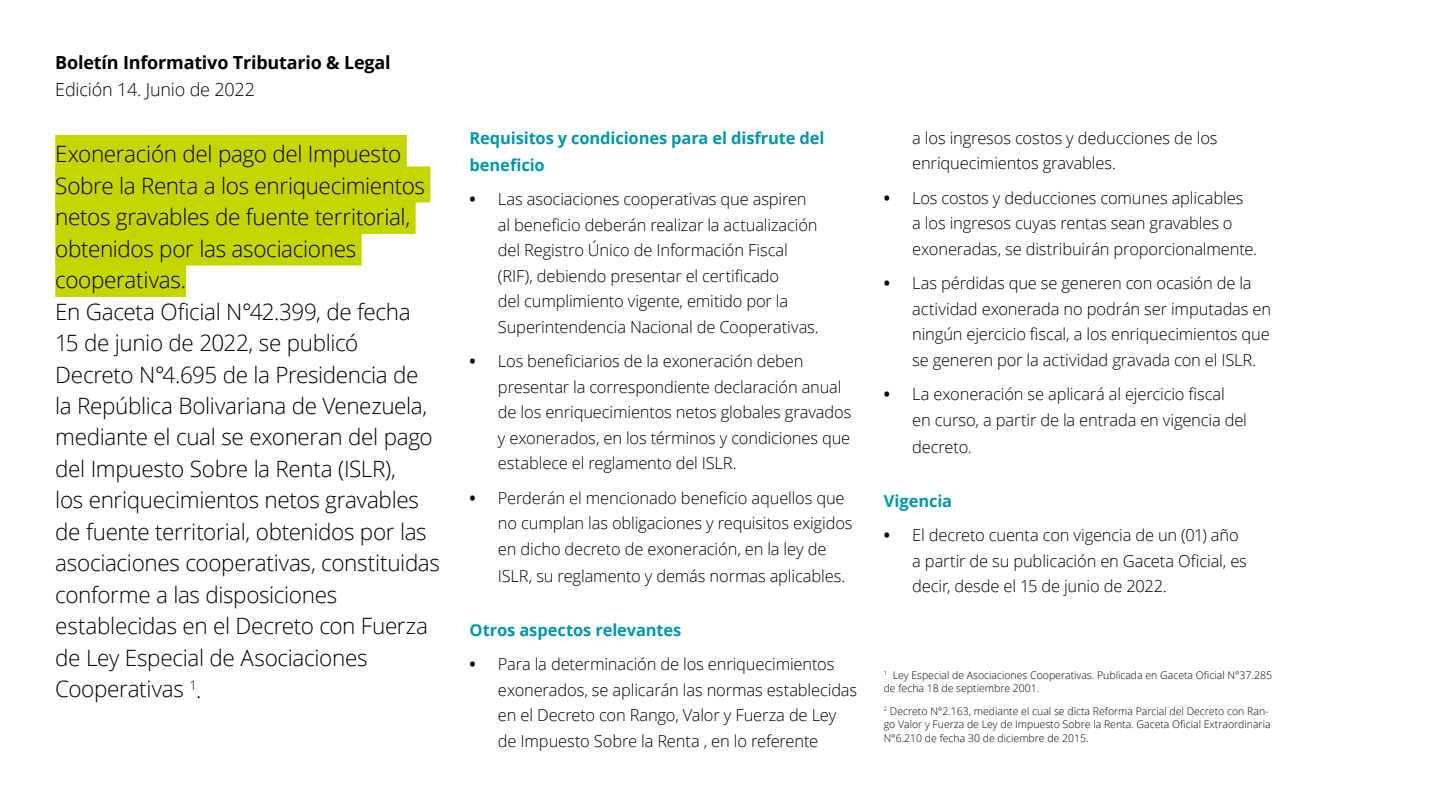
<style>
.page{position:relative;width:1440px;height:810px;background:#fff}
.page>*{position:absolute;margin:0;border:0;box-sizing:border-box;transform-origin:0 0}
.t1{font:300 22.5px/31.5px "Open Sans";letter-spacing:-.015em;color:#000}
.t2{font:700 18px "Open Sans";letter-spacing:-.01em;color:#000}
.t3{font:300 18px "Open Sans";letter-spacing:-.01em;color:#000}
.t4{font:300 16.5px/25.5px "Open Sans";letter-spacing:-.01em;color:#000}
.t5{font:700 16.5px/27px "Open Sans";letter-spacing:-.01em;color:#0097a9}
.t6{font:300 10.5px/13.5px "Open Sans";color:#000}
.s1{font-weight:700}
</style>
<div class="page">
<div style="left:55px;top:135px;width:352px;height:36px;background:#c4d600"></div>
<div style="left:55px;top:166px;width:375px;height:36px;background:#c4d600"></div>
<div style="left:55px;top:198px;width:361px;height:36px;background:#c4d600"></div>
<div style="left:55px;top:230px;width:307px;height:36px;background:#c4d600"></div>
<div style="left:55px;top:261px;width:131px;height:36px;background:#c4d600"></div>
<p class="t2" style="left:55px;top:50px;width:337px">Boletín Informativo Tributario &amp; Legal</p>
<p class="t3" style="left:55px;top:77px;width:201px">Edición 14. Junio de 2022</p>
<p class="t1" style="left:55px;top:137px;width:386px">Exoneración del pago del Impuesto Sobre la Renta a los enriquecimientos netos gravables de fuente territorial, obtenidos por las asociaciones cooperativas.<br>En Gaceta Oficial N°42.399, de fecha<br>15 de junio de 2022, se publicó Decreto N°4.695 de la Presidencia de la República Bolivariana de Venezuela, mediante el cual se exoneran del pago del Impuesto Sobre la Renta (ISLR),<br>los enriquecimientos netos gravables de fuente territorial, obtenidos por las asociaciones cooperativas, constituidas conforme a las disposiciones establecidas en el Decreto con Fuerza de Ley Especial de Asociaciones Cooperativas <sup>1</sup>.</p>
<p class="t5" style="left:470px;top:124px;width:357px">Requisitos y condiciones para el disfrute del beneficio</p>
<p class="t4" style="left:498px;top:186px;width:322px;text-indent:-28px"><span class="s1">•</span> Las asociaciones cooperativas que aspiren al beneficio deberán realizar la actualización del Registro Único de Información Fiscal (RIF), debiendo presentar el certificado<br>del cumplimiento vigente, emitido por la Superintendencia Nacional de Cooperativas.</p>
<p class="t4" style="left:498px;top:348px;width:355px;text-indent:-28px"><span class="s1">•</span> Los beneficiarios de la exoneración deben presentar la correspondiente declaración anual de los enriquecimientos netos globales gravados y exonerados, en los términos y condiciones que establece el reglamento del ISLR.</p>
<p class="t4" style="left:498px;top:485px;width:356px;text-indent:-28px"><span class="s1">•</span> Perderán el mencionado beneficio aquellos que no cumplan las obligaciones y requisitos exigidos en dicho decreto de exoneración, en la ley de</p>
<p class="t4" style="left:498px;top:563px;width:349px">ISLR, su reglamento y demás normas aplicables.</p>
<p class="t5" style="left:470px;top:616px;width:213px">Otros aspectos relevantes</p>
<p class="t4" style="left:498px;top:651px;width:361px;text-indent:-28px"><span class="s1">•</span> Para la determinación de los enriquecimientos exonerados, se aplicarán las normas establecidas en el Decreto con Rango, Valor y Fuerza de Ley de Impuesto Sobre la Renta , en lo referente</p>
<p class="t4" style="left:912px;top:125px;width:307px">a los ingresos costos y deducciones de los enriquecimientos gravables.</p>
<p class="t4" style="left:912px;top:185px;width:346px;text-indent:-28px"><span class="s1">•</span> Los costos y deducciones comunes aplicables<br>a los ingresos cuyas rentas sean gravables o exoneradas, se distribuirán proporcionalmente.</p>
<p class="t4" style="left:912px;top:270px;width:360px;text-indent:-28px"><span class="s1">•</span> Las pérdidas que se generen con ocasión de la actividad exonerada no podrán ser imputadas en ningún ejercicio fiscal, a los enriquecimientos que se generen por la actividad gravada con el ISLR.</p>
<p class="t4" style="left:912px;top:381px;width:336px;text-indent:-28px"><span class="s1">•</span> La exoneración se aplicará al ejercicio fiscal en curso, a partir de la entrada en vigencia del</p>
<p class="t4" style="left:912px;top:434px;width:61px">decreto.</p>
<p class="t5" style="left:884px;top:487px;width:70px">Vigencia</p>
<p class="t4" style="left:912px;top:522px;width:336px;text-indent:-28px"><span class="s1">•</span> El decreto cuenta con vigencia de un (01) año a partir de su publicación en Gaceta Oficial, es decir, desde el 15 de junio de 2022.</p>
<p class="t6" style="left:884px;top:668px;width:390px"><sup>1</sup> Ley Especial de Asociaciones Cooperativas. Publicada en Gaceta Oficial N°37.285 de fecha 18 de septiembre 2001.</p>
<p class="t6" style="left:884px;top:704px;width:388px"><sup>2</sup> Decreto N°2.163, mediante el cual se dicta Reforma Parcial del Decreto con Ran&shy;go Valor y Fuerza de Ley de Impuesto Sobre la Renta. Gaceta Oficial Extraordinaria<br>N°6.210 de fecha 30 de diciembre de 2015.</p>
</div>
